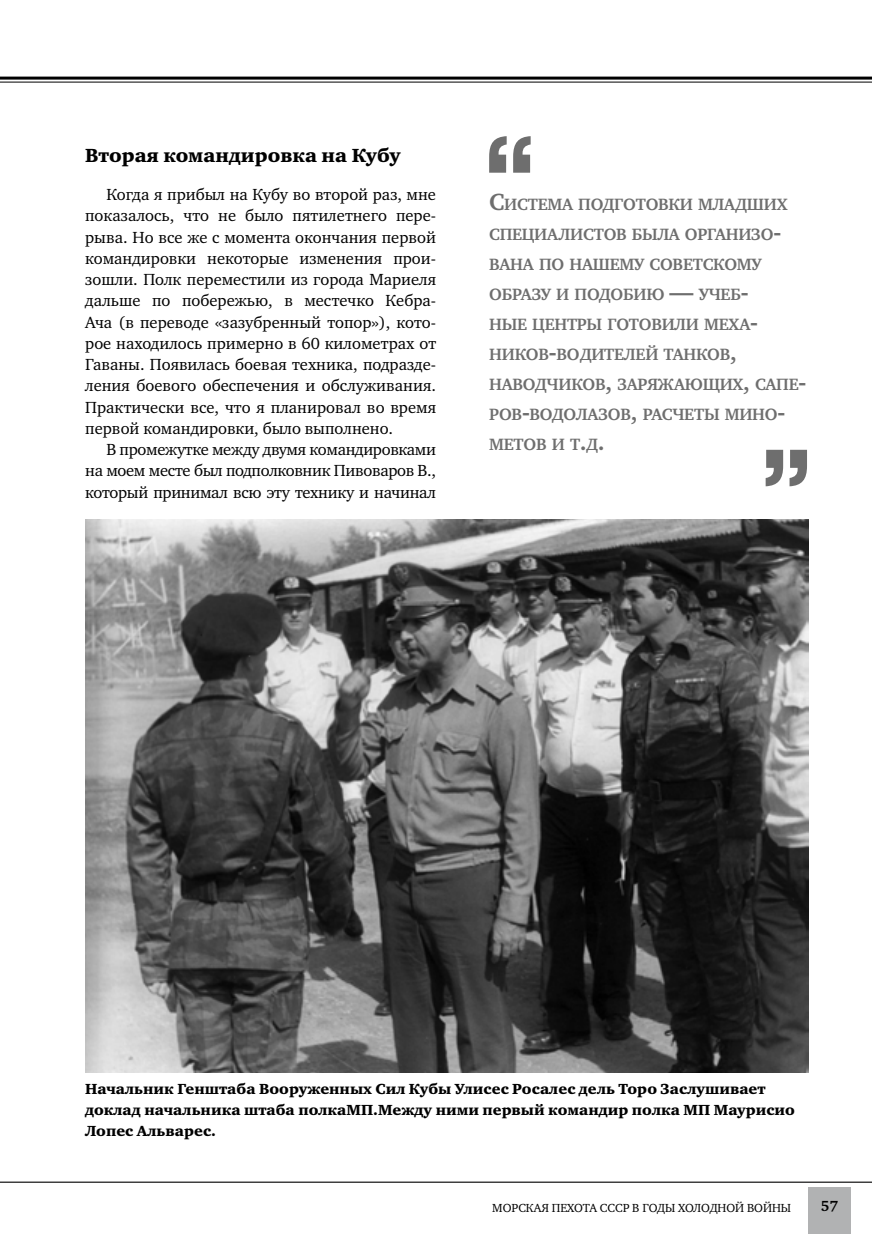
<style>
.page{position:relative;width:872px;height:1234px;background:#fff}
.page>*{position:absolute;margin:0;border:0;box-sizing:border-box;transform-origin:0 0}
.t1{font:19.5px "Charter Black C";color:#000}
.t2{font:700 16.8px/30px "Charter C";letter-spacing:-.015em;color:#6e6e6e}
.t3{font:16.5px/21.3px "Charter C";color:#000;text-align:justify}
.t4{font:15px/21.3px "Charter Black C";color:#000}
.t5{font:700 15px "Charter C";color:#000}
.t6{font:12px "Charter SCC";color:#000}
.s1{font-size:24px}
</style>
<div class="page">
<hr style="left:0;top:77px;width:872px;height:3px;background:#000">
<hr style="left:0;top:82px;width:872px;height:1px;background:#000">
<hr style="left:0;top:1181px;width:872px;height:1px;background:#000">
<div style="left:808px;top:1186px;width:42px;height:47px;background:#b1b2b3"></div>
<img style="left:85px;top:519px;width:723px;height:552px">
<svg style="left:489px;top:136px;width:41px;height:37px"></svg>
<svg style="left:765px;top:449px;width:42px;height:37px"></svg>
<p class="t1" style="left:85px;top:144px;width:317px">Вторая командировка на Кубу</p>
<p class="t3" style="left:85px;top:184px;width:352px;text-indent:21px">Когда я прибыл на Кубу во второй раз, мне показалось, что не было пятилетнего пере&shy;рыва. Но все же с момента окончания первой командировки некоторые изменения прои&shy;зошли. Полк переместили из города Мариеля дальше по побережью, в местечко Кебра-Ача (в переводе «зазубренный топор»), кото&shy;рое находилось примерно в 60 километрах от Гаваны. Появилась боевая техника, подразде&shy;ления боевого обеспечения и обслуживания.<br>Практически все, что я планировал во время первой командировки, было выполнено.</p>
<p class="t3" style="left:85px;top:439px;width:352px;text-indent:21px">В промежутке между двумя командировками на моем месте был подполковник Пивоваров В., который принимал всю эту технику и начинал</p>
<p class="t2" style="left:489px;top:189px;width:319px"><span class="s1">С</span>истема подготовки младших специалистов была организо&shy;вана по нашему советскому образу и подобию <span class="s1">—</span> учеб<span class="s1">-<br></span>ные центры готовили меха&shy;ников<span class="s1">-</span>водителей танков<span class="s1">, </span>наводчиков<span class="s1">,</span> заряжающих<span class="s1">,</span> сапе&shy;ров<span class="s1">-</span>водолазов<span class="s1">,</span> расчеты мино&shy;метов и т<span class="s1">.</span>д<span class="s1">.</span></p>
<p class="t4" style="left:85px;top:1077px;width:711px">Начальник Генштаба Вооруженных Сил Кубы Улисес Росалес дель Торо Заслушивает доклад начальника штаба полкаМП.Между ними первый командир полка МП Маурисио<br>Лопес Альварес.</p>
<p class="t6" style="left:492px;top:1200px;width:300px">МОРСКАЯ ПЕХОТА СССР В ГОДЫ ХОЛОДНОЙ ВОЙНЫ</p>
<p class="t5" style="left:821px;top:1197px;width:19px">57</p>
</div>
